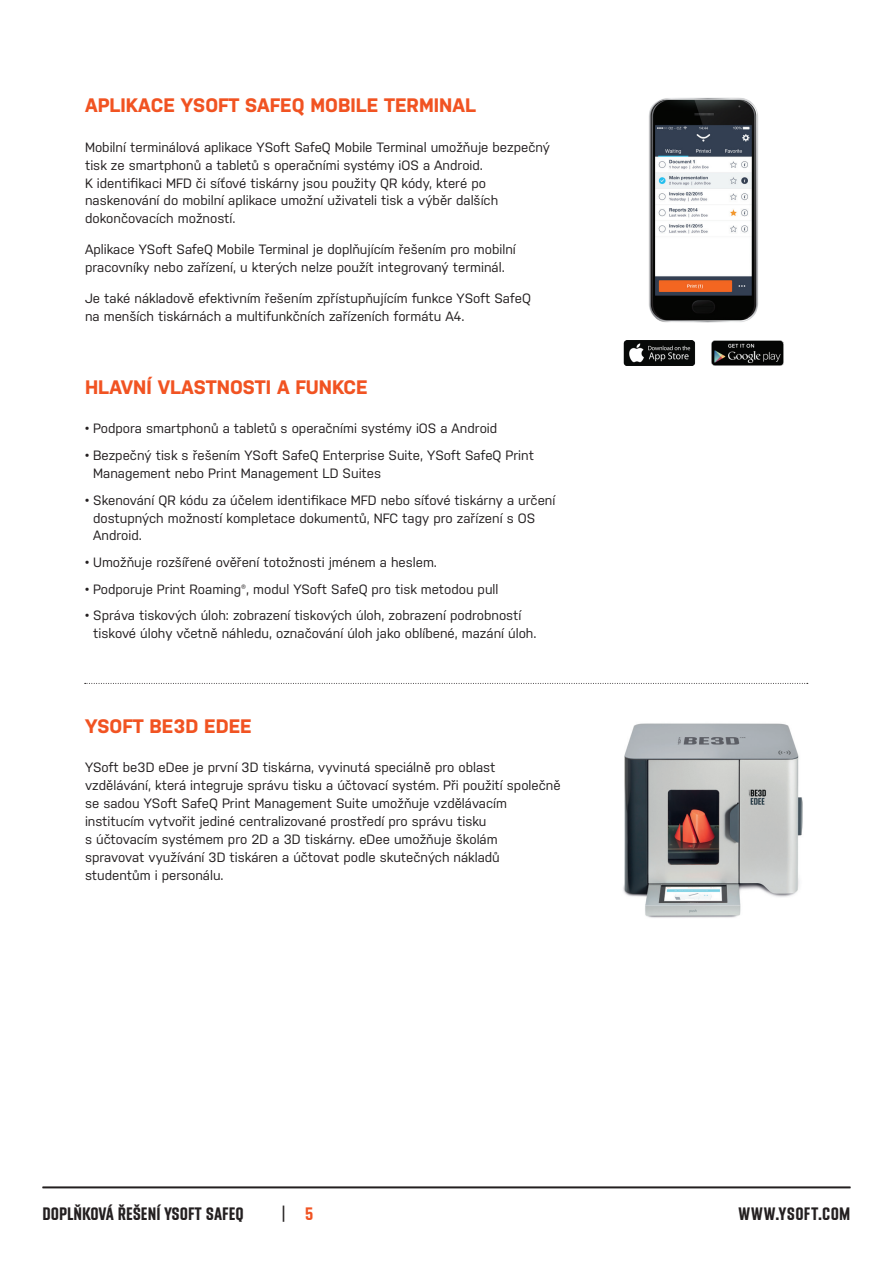
<style>
.page{position:relative;width:893px;height:1263px;background:#fff}
.page>*{position:absolute;margin:0;border:0;box-sizing:border-box;transform-origin:0 0}
.t1{font:700 19.5px "Nudista";color:#f15322}
.t2{font:700 18px "Y Soft";color:#231f20}
.t3{font:700 18px "Y Soft";letter-spacing:.025em;color:#231f20}
.t4{font:18px "Y Soft";color:#231f20}
.t5{font:13.5px/18px "Nudista";color:#231f20}
.s1{font-weight:700;color:#f15322}
</style>
<div class="page">
<hr style="left:43px;top:1186px;width:807px;height:2px;background:#231f20">
<svg style="left:85px;top:683px;width:723px;height:1px"></svg>
<img style="left:623px;top:723px;width:180px;height:195px">
<img style="left:649px;top:97px;width:109px;height:226px">
<img style="left:623px;top:340px;width:73px;height:25px">
<img style="left:711px;top:340px;width:73px;height:25px">
<h1 class="t1" style="left:85px;top:94px;width:393px">APLIKACE YSOFT SAFEQ MOBILE TERMINAL</h1>
<p class="t5" style="left:85px;top:138px;width:467px">Mobilní terminálová aplikace YSoft SafeQ Mobile Terminal umožňuje bezpečný tisk ze smartphonů a tabletů s operačními systémy iOS a Android.<br>K identifikaci MFD či síťové tiskárny jsou použity QR kódy, které po naskenování do mobilní aplikace umožní uživateli tisk a výběr dalších dokončovacích možností.</p>
<p class="t5" style="left:85px;top:240px;width:432px">Aplikace YSoft SafeQ Mobile Terminal je doplňujícím řešením pro mobilní pracovníky nebo zařízení, u kterých nelze použít integrovaný terminál.</p>
<p class="t5" style="left:85px;top:289px;width:447px">Je také nákladově efektivním řešením zpřístupňujícím funkce YSoft SafeQ na menších tiskárnách a multifunkčních zařízeních formátu A4.</p>
<h1 class="t1" style="left:85px;top:376px;width:284px">HLAVNÍ VLASTNOSTI A FUNKCE</h1>
<p class="t5" style="left:85px;top:420px;width:414px">• Podpora smartphonů a tabletů s operačními systémy iOS a Android</p>
<p class="t5" style="left:93px;top:446px;width:442px;text-indent:-8px">• Bezpečný tisk s řešením YSoft SafeQ Enterprise Suite, YSoft SafeQ Print<br>Management nebo Print Management LD Suites</p>
<p class="t5" style="left:93px;top:491px;width:464px;text-indent:-8px">• Skenování QR kódu za účelem identifikace MFD nebo síťové tiskárny a určení dostupných možností kompletace dokumentů, NFC tagy pro zařízení s OS<br>Android.</p>
<p class="t5" style="left:85px;top:553px;width:353px">• Umožňuje rozšířené ověření totožnosti jménem a heslem.</p>
<p class="t5" style="left:85px;top:580px;width:415px">• Podporuje Print Roaming®, modul YSoft SafeQ pro tisk metodou pull</p>
<p class="t5" style="left:93px;top:606px;width:445px;text-indent:-8px">• Správa tiskových úloh: zobrazení tiskových úloh, zobrazení podrobností tiskové úlohy včetně náhledu, označování úloh jako oblíbené, mazání úloh.</p>
<h1 class="t1" style="left:85px;top:715px;width:168px">YSOFT BE3D EDEE</h1>
<p class="t5" style="left:85px;top:758px;width:477px">YSoft be3D eDee je první 3D tiskárna, vyvinutá speciálně pro oblast vzdělávání, která integruje správu tisku a účtovací systém. Při použití společně se sadou YSoft SafeQ Print Management Suite umožňuje vzdělávacím institucím vytvořit jediné centralizované prostředí pro správu tisku<br>s účtovacím systémem pro 2D a 3D tiskárny. eDee umožňuje školám<br>spravovat využívání 3D tiskáren a účtovat podle skutečných nákladů studentům i personálu.</p>
<h2 class="t2" style="left:43px;top:1204px;width:203px">DOPLŇKOVÁ ŘEŠENÍ YSOFT SAFEQ</h2>
<h2 class="t4" style="left:281px;top:1204px;width:34px">| <span class="s1">5</span></h2>
<h2 class="t3" style="left:739px;top:1204px;width:113px">WWW.YSOFT.COM</h2>
</div>
